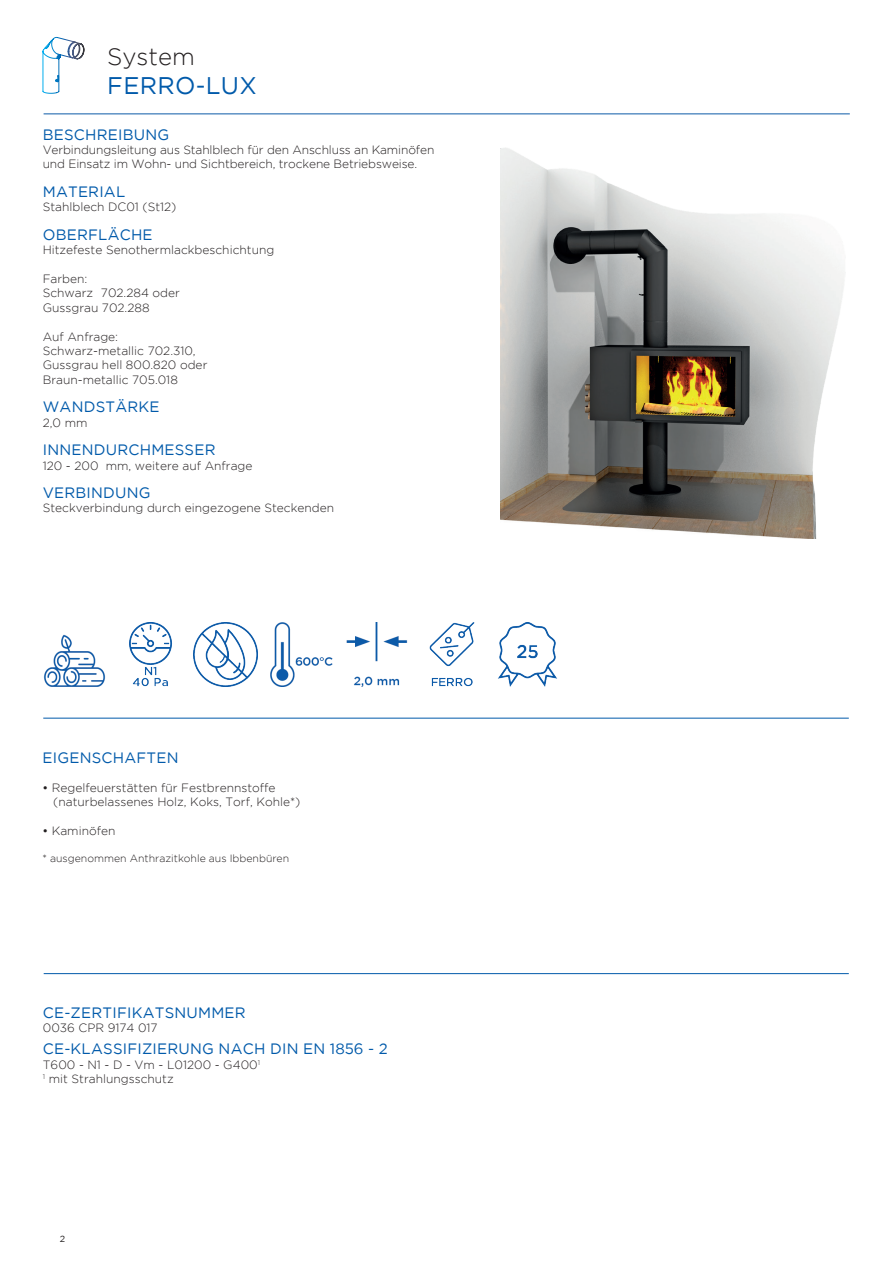
<style>
.page{position:relative;width:893px;height:1263px;background:#fff}
.page>*{position:absolute;margin:0;border:0;box-sizing:border-box;transform-origin:0 0}
.t1{font:24px "Gotham";letter-spacing:.015em;color:#015aaa}
.t2{font:300 24px "Gotham";color:#231f20}
.t3{font:15px "Gotham";letter-spacing:.015em;color:#015aaa}
.t4{font:300 12px/14.4px "Gotham";color:#231f20}
.t5{font:300 10.5px "Gotham";color:#231f20}
.t6{font:9px "Gotham";color:#231f20}
.s1{font-weight:400}
</style>
<div class="page">
<hr style="left:44px;top:113px;width:806px;height:1px;background:#0c5aa8">
<svg style="left:42px;top:37px;width:43px;height:57px"></svg>
<img style="left:129px;top:623px;width:43px;height:64px">
<img style="left:346px;top:623px;width:62px;height:64px">
<img style="left:194px;top:623px;width:64px;height:64px">
<img style="left:500px;top:148px;width:345px;height:391px">
<img style="left:44px;top:634px;width:62px;height:53px">
<img style="left:270px;top:623px;width:63px;height:64px">
<img style="left:498px;top:623px;width:59px;height:64px">
<img style="left:429px;top:623px;width:46px;height:64px">
<hr style="left:43px;top:718px;width:806px;height:1px;background:#015aaa">
<hr style="left:44px;top:973px;width:805px;height:1px;background:#015aaa">
<h1 class="t2" style="left:107px;top:42px;width:89px">System</h1>
<h1 class="t1" style="left:107px;top:70px;width:151px">FERRO-LUX</h1>
<p class="t3" style="left:43px;top:125px;width:128px">BESCHREIBUNG</p>
<p class="t4" style="left:43px;top:142px;width:393px">Verbindungsleitung aus Stahlblech für den Anschluss an Kaminöfen und Einsatz im Wohn- und Sichtbereich, trockene Betriebsweise.</p>
<p class="t3" style="left:43px;top:182px;width:84px">MATERIAL</p>
<p class="t4" style="left:43px;top:199px;width:135px">Stahlblech DC01 (St12)</p>
<p class="t3" style="left:43px;top:225px;width:111px">OBERFLÄCHE</p>
<p class="t4" style="left:43px;top:242px;width:233px">Hitzefeste Senothermlackbeschichtung</p>
<p class="t4" style="left:43px;top:271px;width:139px">Farben:<br>Schwarz 702.284 oder<br>Gussgrau 702.288</p>
<p class="t4" style="left:43px;top:329px;width:166px">Auf Anfrage:<br>Schwarz-metallic 702.310,<br>Gussgrau hell 800.820 oder<br>Braun-metallic 705.018</p>
<p class="t3" style="left:43px;top:397px;width:118px">WANDSTÄRKE</p>
<p class="t4" style="left:43px;top:415px;width:46px">2,0 mm</p>
<p class="t3" style="left:43px;top:440px;width:174px">INNENDURCHMESSER</p>
<p class="t4" style="left:43px;top:458px;width:211px">120 - 200 mm, weitere auf Anfrage</p>
<p class="t3" style="left:43px;top:483px;width:109px">VERBINDUNG</p>
<p class="t4" style="left:43px;top:501px;width:293px">Steckverbindung durch eingezogene Steckenden</p>
<p class="t3" style="left:43px;top:748px;width:137px">EIGENSCHAFTEN</p>
<p class="t4" style="left:53px;top:780px;width:249px;text-indent:-11px"><span class="s1">•</span> Regelfeuerstätten für Festbrennstoffe (naturbelassenes Holz, Koks, Torf, Kohle*)</p>
<p class="t4" style="left:43px;top:823px;width:74px"><span class="s1">•</span> Kaminöfen</p>
<p class="t5" style="left:43px;top:852px;width:248px">* ausgenommen Anthrazitkohle aus Ibbenbüren</p>
<p class="t3" style="left:43px;top:1002px;width:204px">CE-ZERTIFIKATSNUMMER</p>
<p class="t4" style="left:43px;top:1020px;width:116px">0036 CPR 9174 017</p>
<p class="t3" style="left:43px;top:1039px;width:346px">CE-KLASSIFIZIERUNG NACH DIN EN 1856 - 2</p>
<p class="t4" style="left:43px;top:1057px;width:219px">T600 - N1 - D - Vm - L01200 - G400<sup>1<br>1</sup> mit Strahlungsschutz</p>
<p class="t6" style="left:60px;top:1233px;width:7px">2</p>
</div>
